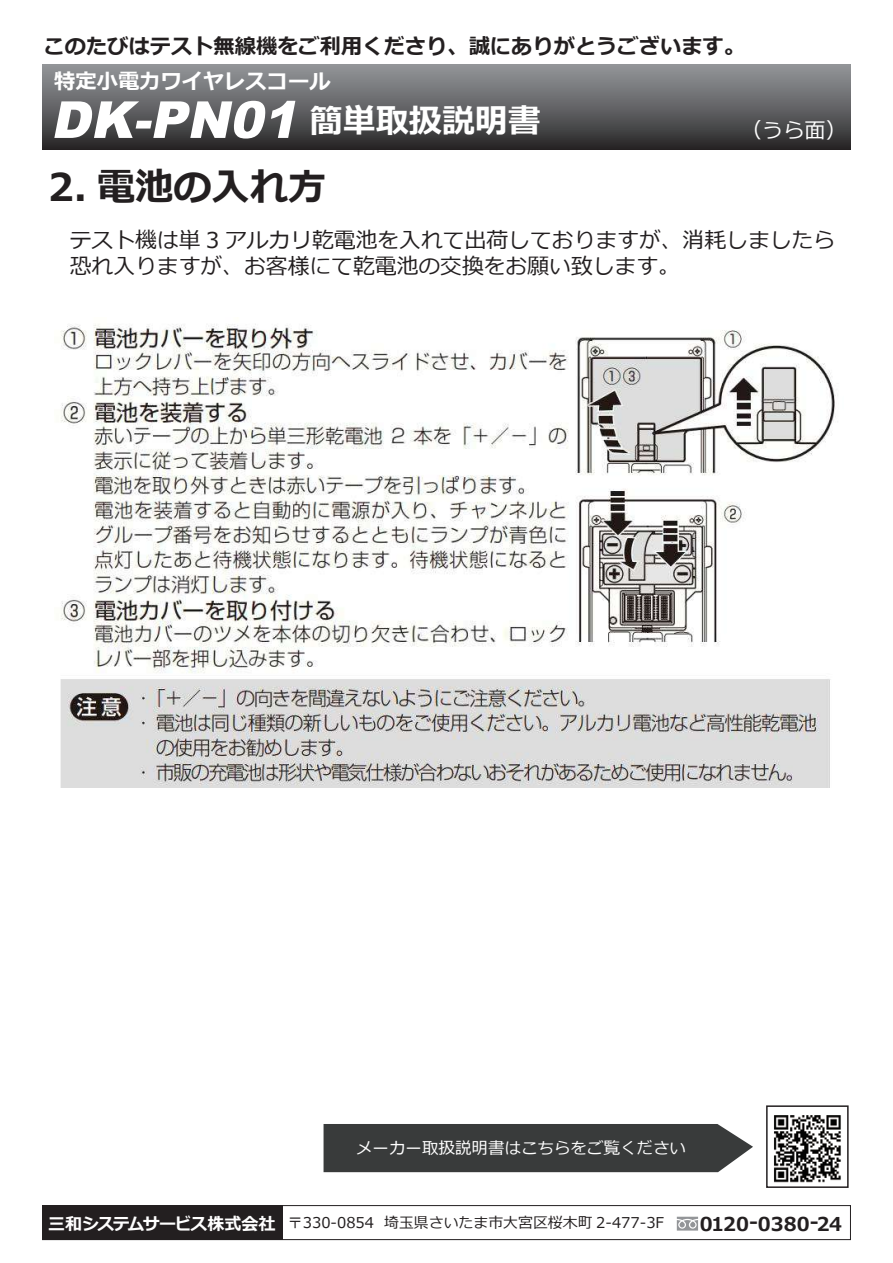
<style>
.page{position:relative;width:893px;height:1263px;background:#fff}
.page>*{position:absolute;margin:0;border:0;box-sizing:border-box;transform-origin:0 0}
.t1{font:italic 900 51px "Arial";color:#fff}
.t2{font:700 38.25px "Meiryo";color:#231f20}
.t3{font:21.75px/26.7px "Meiryo";color:#231f20}
.t4{font:700 21.3px "Meiryo";color:#231f20}
.t5{font:700 21.3px "Meiryo";color:#fff}
.t6{font:21.3px "Meiryo";color:#fff}
.t7{font:700 19.2px "Meiryo";color:#231f20}
.t8{font:16.5px "Meiryo";color:#fff}
.t9{font:14.85px "Meiryo";color:#231f20}
.s1{font-family:"Meiryo";font-weight:700;font-style:normal;font-size:33px}
.s2{font-weight:700;font-size:16.95px;color:#fff}
</style>
<div class="page">
<img style="left:774px;top:1115px;width:67px;height:68px">
<div style="left:43px;top:64px;width:808px;height:85px;background:linear-gradient(to bottom,#979a9d,#2b2a2a)"></div>
<svg style="left:677px;top:1217px;width:21px;height:13px"></svg>
<div style="left:43px;top:1205px;width:240px;height:34px;background:#231f20"></div>
<div style="left:42px;top:1205px;width:809px;height:35px;border:1px solid #231f20"></div>
<div style="left:324px;top:1124px;width:429px;height:48px;background:#393b3b"></div>
<div style="left:766px;top:1105px;width:83px;height:83px;border:2px solid #231f20"></div>
<img style="left:60px;top:324px;width:776px;height:464px">
<p class="t4" style="left:43px;top:31px;width:703px">このたびはテスト無線機をご利用くださり、誠にありがとうございます。</p>
<p class="t5" style="left:54px;top:66px;width:278px">特定小電力ワイヤレスコール</p>
<h1 class="t1" style="left:50px;top:83px;width:492px">DK-PN01<span class="s1">簡単取扱説明書</span></h1>
<h2 class="t2" style="left:48px;top:160px;width:280px">2. 電池の入れ方</h2>
<p class="t6" style="left:741px;top:115px;width:108px">（うら面）</p>
<p class="t3" style="left:70px;top:227px;width:767px">テスト機は単 3 アルカリ乾電池を入れて出荷しておりますが、消耗しましたら恐れ入りますが、お客様にて乾電池の交換をお願い致します。</p>
<p class="t8" style="left:356px;top:1137px;width:332px">メーカー取扱説明書はこちらをご覧ください</p>
<p class="t9" style="left:48px;top:1213px;width:617px"><span class="s2">三和システムサービス株式会社</span> 〒330-0854 埼玉県さいたま市大宮区桜木町 2-477-3F</p>
<p class="t7" style="left:700px;top:1210px;width:144px">0120-0380-24</p>
</div>
